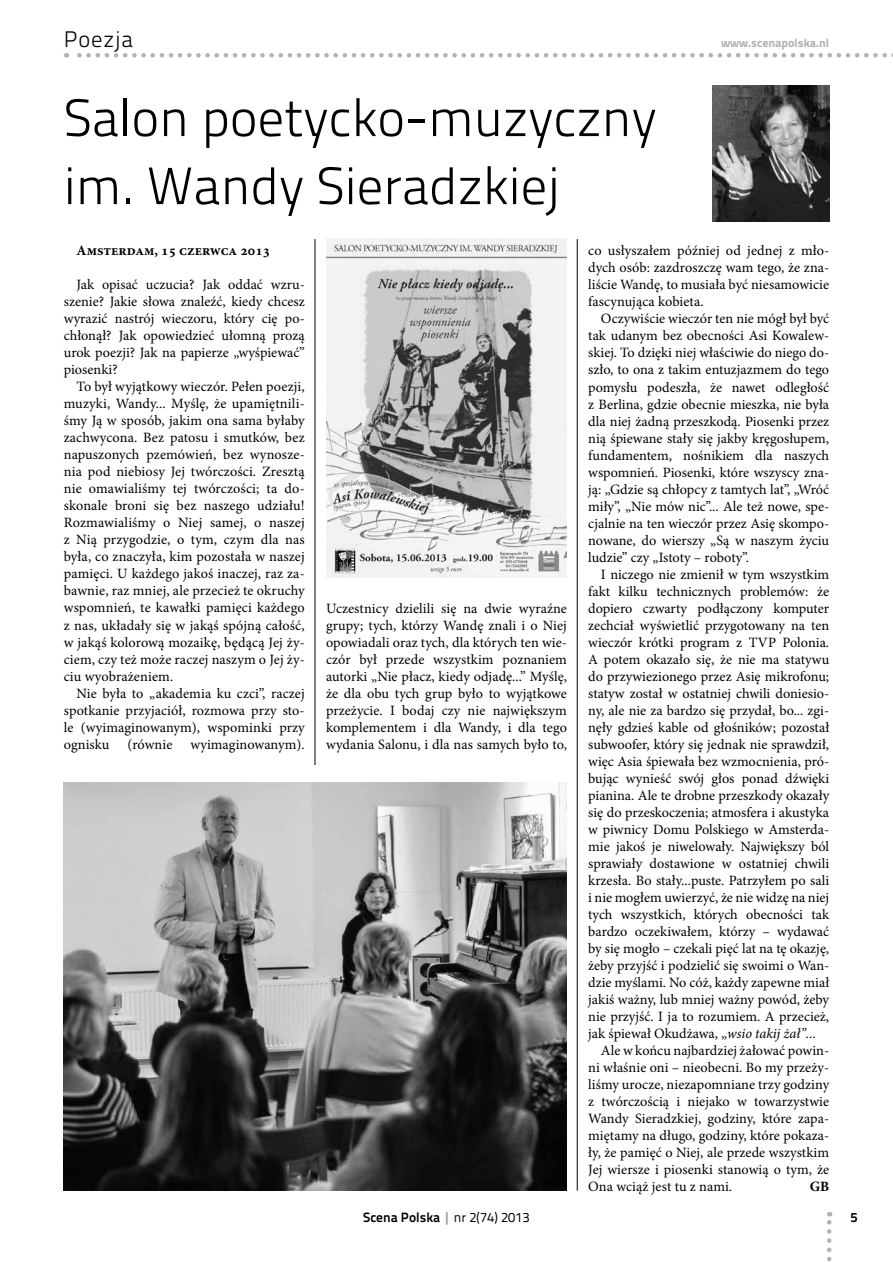
<style>
.page{position:relative;width:893px;height:1263px;background:#fff}
.page>*{position:absolute;margin:0;border:0;box-sizing:border-box;transform-origin:0 0}
.t1{font:300 52.5px/68.1px "Titillium Text 22 L";color:#000}
.t2{font:300 22.5px "Titillium Text 22 L";letter-spacing:.04em;color:#000}
.t3{font:14.25px/17px "Minion Pro";color:#000;text-align:justify}
.t4{font:700 14.25px "Minion Pro";color:#000}
.t5{font:700 13.5px "Titillium Text 22 L";color:#000}
.t6{font:800 12px "Titillium Text 22 L";color:#b3b2b2}
.s1{font-style:italic}
.s2{color:#9d9d9c}
.s3{font-weight:400}
</style>
<div class="page">
<svg style="left:827px;top:1212px;width:4px;height:50px"></svg>
<hr style="left:315px;top:85px;width:1px;height:1106px;background:#000">
<hr style="left:577px;top:85px;width:1px;height:1106px;background:#000">
<svg style="left:66px;top:53px;width:827px;height:5px"></svg>
<img style="left:326px;top:238px;width:241px;height:339px">
<img style="left:712px;top:85px;width:117px;height:136px">
<div style="left:64px;top:765px;width:503px;height:426px;background:#fff"></div>
<img style="left:64px;top:782px;width:503px;height:409px">
<h2 class="t2" style="left:64px;top:22px;width:71px">Poezja</h2>
<p class="t6" style="left:721px;top:33px;width:109px">www.scenapolska.nl</p>
<h1 class="t1" style="left:64px;top:81px;width:594px">Salon poetycko-muzyczny im. Wandy Sieradzkiej</h1>
<p class="t4" style="left:77px;top:241px;width:195px">Amsterdam, 15 czerwca 2013</p>
<p class="t3" style="left:64px;top:276px;width:242px;text-indent:13px">Jak opisać uczucia? Jak oddać wzru&shy;szenie? Jakie słowa znaleźć, kiedy chcesz wyrazić nastrój wieczoru, który cię po&shy;chłonął? Jak opowiedzieć ułomną prozą urok poezji? Jak na papierze „wyśpiewać” piosenki?</p>
<p class="t3" style="left:64px;top:378px;width:242px;text-indent:13px">To był wyjątkowy wieczór. Pełen poezji, muzyki, Wandy... Myślę, że upamiętnili&shy;śmy Ją w sposób, jakim ona sama byłaby zachwycona. Bez patosu i smutków, bez napuszonych pzemówień, bez wynosze&shy;nia pod niebiosy Jej twórczości. Zresztą nie omawialiśmy tej twórczości; ta do&shy;skonale broni się bez naszego udziału!<br>Rozmawialiśmy o Niej samej, o naszej z Nią przygodzie, o tym, czym dla nas była, co znaczyła, kim pozostała w naszej pamięci. U każdego jakoś inaczej, raz za&shy;bawnie, raz mniej, ale przecież te okruchy wspomnień, te kawałki pamięci każdego z nas, układały się w jakąś spójną całość, w jakąś kolorową mozaikę, będącą Jej ży&shy;ciem, czy też może raczej naszym o Jej ży&shy;ciu wyobrażeniem.</p>
<p class="t3" style="left:64px;top:685px;width:242px;text-indent:13px">Nie była to „akademia ku czci”, raczej spotkanie przyjaciół, rozmowa przy sto&shy;le (wyimaginowanym), wspominki przy ognisku</p>
<p class="t3" style="left:127px;top:736px;width:46px">(równie</p>
<p class="t3" style="left:190px;top:736px;width:116px">wyimaginowanym).</p>
<p class="t3" style="left:326px;top:600px;width:242px">Uczestnicy dzielili się na dwie wyraźne grupy; tych, którzy Wandę znali i o Niej opowiadali oraz tych, dla których ten wie&shy;czór był przede wszystkim poznaniem autorki „Nie płacz, kiedy odjadę...” Myślę, że dla obu tych grup było to wyjątkowe przeżycie. I bodaj czy nie największym komplementem i dla Wandy, i dla tego wydania Salonu, i dla nas samych było to,</p>
<p class="t3" style="left:588px;top:242px;width:242px">co usłyszałem później od jednej z mło&shy;dych osób: zazdroszczę wam tego, że zna&shy;liście Wandę, to musiała być niesamowicie fascynująca kobieta.</p>
<p class="t3" style="left:588px;top:310px;width:242px;text-indent:13px">Oczywiście wieczór ten nie mógł był być tak udanym bez obecności Asi Kowalew&shy;skiej. To dzięki niej właściwie do niego do&shy;szło, to ona z takim entuzjazmem do tego pomysłu podeszła, że nawet odległość z Berlina, gdzie obecnie mieszka, nie była dla niej żadną przeszkodą. Piosenki przez nią śpiewane stały się jakby kręgosłupem, fundamentem, nośnikiem dla naszych wspomnień. Piosenki, które wszyscy zna&shy;ją: „Gdzie są chłopcy z tamtych lat”, „Wróć miły”, „Nie mów nic”... Ale też nowe, spe&shy;cjalnie na ten wieczór przez Asię skompo&shy;nowane, do wierszy „Są w naszym życiu ludzie” czy „Istoty – roboty”.</p>
<p class="t3" style="left:601px;top:566px;width:230px">I niczego nie zmienił w tym wszystkim</p>
<p class="t3" style="left:588px;top:583px;width:242px">fakt kilku technicznych problemów: że</p>
<p class="t3" style="left:588px;top:600px;width:242px">dopiero czwarty podłączony komputer</p>
<p class="t3" style="left:588px;top:617px;width:242px">zechciał wyświetlić przygotowany na ten</p>
<p class="t3" style="left:588px;top:634px;width:242px">wieczór krótki program z TVP Polonia.</p>
<p class="t3" style="left:588px;top:651px;width:242px">A potem okazało się, że nie ma statywu</p>
<p class="t3" style="left:588px;top:668px;width:242px">do przywiezionego przez Asię mikrofonu;</p>
<p class="t3" style="left:588px;top:685px;width:242px">statyw został w ostatniej chwili doniesio-</p>
<p class="t3" style="left:588px;top:702px;width:242px">ny, ale nie za bardzo się przydał, bo... zgi-</p>
<p class="t3" style="left:588px;top:719px;width:242px">nęły gdzieś kable od głośników; pozostał</p>
<p class="t3" style="left:588px;top:736px;width:242px">subwoofer, który się jednak nie sprawdził,</p>
<p class="t3" style="left:588px;top:753px;width:242px">więc Asia śpiewała bez wzmocnienia, pró-</p>
<p class="t3" style="left:588px;top:770px;width:242px">bując wynieść swój głos ponad dźwięki</p>
<p class="t3" style="left:588px;top:787px;width:242px">pianina. Ale te drobne przeszkody okazały</p>
<p class="t3" style="left:588px;top:804px;width:242px">się do przeskoczenia; atmosfera i akustyka</p>
<p class="t3" style="left:588px;top:821px;width:242px">w piwnicy Domu Polskiego w Amsterda-</p>
<p class="t3" style="left:588px;top:838px;width:242px">mie jakoś je niwelowały. Największy ból</p>
<p class="t3" style="left:588px;top:855px;width:242px">sprawiały dostawione w ostatniej chwili</p>
<p class="t3" style="left:588px;top:872px;width:242px">krzesła. Bo stały...puste. Patrzyłem po sali</p>
<p class="t3" style="left:588px;top:889px;width:242px">i nie mogłem uwierzyć, że nie widzę na niej</p>
<p class="t3" style="left:588px;top:906px;width:242px">tych wszystkich, których obecności tak</p>
<p class="t3" style="left:588px;top:923px;width:242px">bardzo oczekiwałem, którzy – wydawać</p>
<p class="t3" style="left:588px;top:940px;width:242px">by się mogło – czekali pięć lat na tę okazję,</p>
<p class="t3" style="left:588px;top:957px;width:242px">żeby przyjść i podzielić się swoimi o Wan-</p>
<p class="t3" style="left:588px;top:974px;width:242px">dzie myślami. No cóż, każdy zapewne miał</p>
<p class="t3" style="left:588px;top:991px;width:242px">jakiś ważny, lub mniej ważny powód, żeby</p>
<p class="t3" style="left:588px;top:1008px;width:242px">nie przyjść. I ja to rozumiem. A przecież,</p>
<p class="t3" style="left:588px;top:1025px;width:229px">jak śpiewał Okudżawa, „<span class="s1">wsio takij żał”...</span></p>
<p class="t3" style="left:601px;top:1042px;width:230px">Ale w końcu najbardziej żałować powin-</p>
<p class="t3" style="left:588px;top:1059px;width:242px">ni właśnie oni – nieobecni. Bo my przeży-</p>
<p class="t3" style="left:588px;top:1076px;width:242px">liśmy urocze, niezapomniane trzy godziny</p>
<p class="t3" style="left:588px;top:1093px;width:242px">z twórczością i niejako w towarzystwie</p>
<p class="t3" style="left:588px;top:1110px;width:242px">Wandy Sieradzkiej, godziny, które zapa-</p>
<p class="t3" style="left:588px;top:1127px;width:242px">miętamy na długo, godziny, które pokaza-</p>
<p class="t3" style="left:588px;top:1144px;width:242px">ły, że pamięć o Niej, ale przede wszystkim</p>
<p class="t3" style="left:588px;top:1161px;width:242px">Jej wiersze i piosenki stanowią o tym, że</p>
<p class="t3" style="left:588px;top:1178px;width:145px">Ona wciąż jest tu z nami.</p>
<p class="t4" style="left:810px;top:1177px;width:21px">GB</p>
<p class="t5" style="left:363px;top:1207px;width:168px">Scena Polska <span class="s2">|</span> <span class="s3">nr 2(74) 2013</span></p>
<p class="t5" style="left:850px;top:1207px;width:9px">5</p>
</div>
